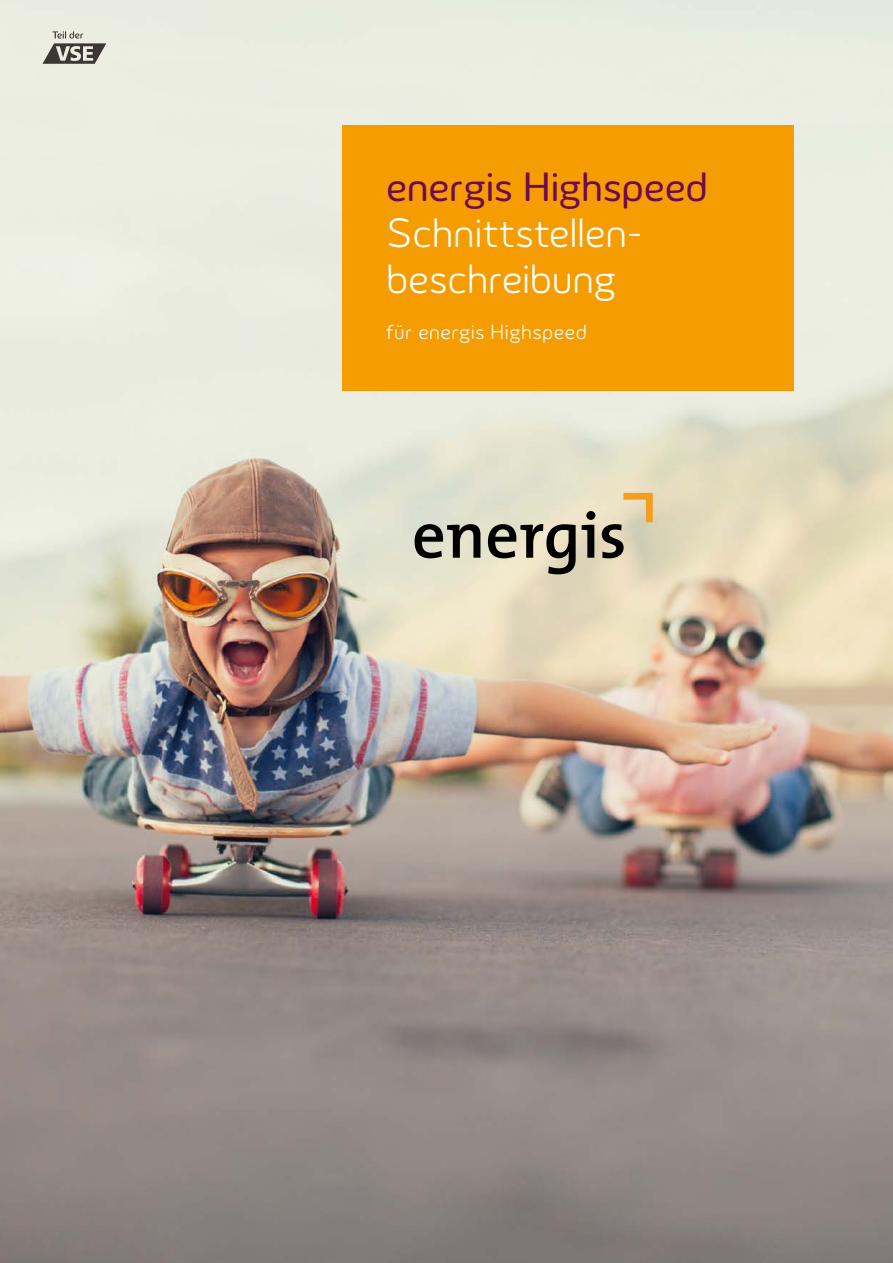
<style>
.page{position:relative;width:893px;height:1263px;background:#fff}
.page>*{position:absolute;margin:0;border:0;box-sizing:border-box;transform-origin:0 0}
.t1{font:300 42px/45.8px "Innogy";letter-spacing:-.01em;color:#fff}
.t2{font:42px "Innogy";letter-spacing:-.01em;color:#6f0954}
.t3{font:300 21px "Innogy";letter-spacing:.02em;color:#fff}
</style>
<div class="page">
<img style="left:0;top:0;width:893px;height:1263px">
<svg style="left:415px;top:493px;width:238px;height:81px"></svg>
<div style="left:342px;top:125px;width:451px;height:265px;background:#f59c00"></div>
<svg style="left:43px;top:31px;width:63px;height:33px"></svg>
<p class="t2" style="left:386px;top:163px;width:323px">energis Highspeed</p>
<p class="t1" style="left:386px;top:210px;width:257px">Schnittstellen&shy;beschreibung</p>
<p class="t3" style="left:386px;top:320px;width:202px">für energis Highspeed</p>
</div>
